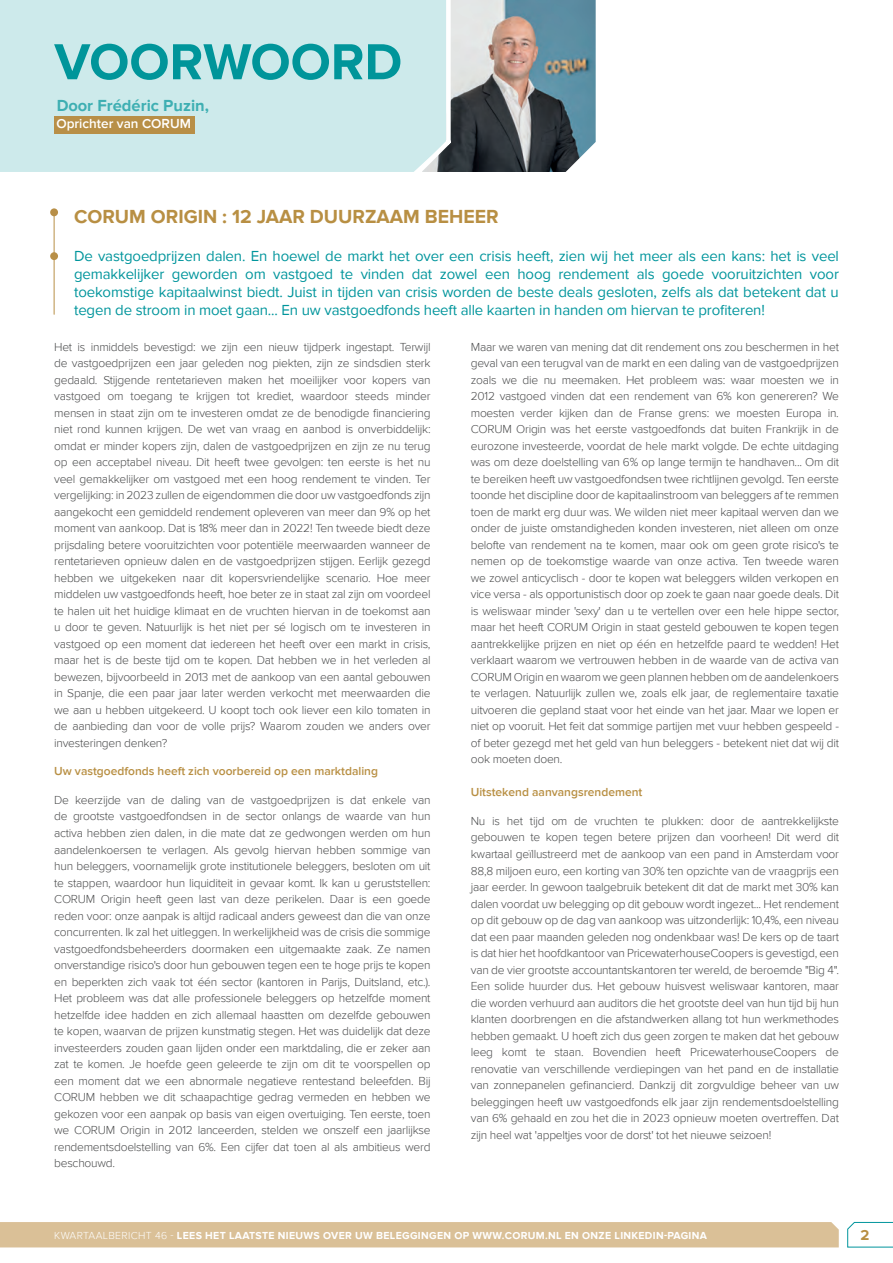
<style>
.page{position:relative;width:893px;height:1263px;background:#fff}
.page>*{position:absolute;margin:0;border:0;box-sizing:border-box;transform-origin:0 0}
.t1{font:700 52.5px "Proxima Nova";color:#00959a}
.t2{font:700 19.5px "Proxima Nova";color:#b88f43}
.t3{font:700 16.5px "Proxima Nova";color:#00959a}
.t4{font:15px/18px "Proxima Nova";letter-spacing:-.01em;color:#00959c;text-align:justify}
.t5{font:700 15px "Proxima Nova";color:#b88f43}
.t6{font:600 13.5px "Proxima Nova";color:#fff}
.t7{font:300 12px/16.5px "Proxima Nova";letter-spacing:-.02em;color:#4b4c4d;text-align:justify}
.t8{font:600 12px "Proxima Nova";color:#b88f43}
.t9{font:700 10.5px "Proxima Nova";letter-spacing:.03em;color:#fff}
.s1{font-weight:300}
</style>
<div class="page">
<div style="left:0;top:0;width:407px;height:172px;background:#cdeaeb"></div>
<img style="left:453px;top:0;width:143px;height:172px">
<hr style="left:54px;top:210px;width:1px;height:104px;background:#b88f47">
<div style="left:50px;top:252px;width:8px;height:8px;background:#b88f47;border-radius:50%"></div>
<div style="left:50px;top:208px;width:8px;height:8px;background:#b88f47;border-radius:50%"></div>
<div style="left:54px;top:116px;width:141px;height:18px;background:#b88f47"></div>
<svg style="left:407px;top:0;width:46px;height:172px;background:#c9e1e2"></svg>
<svg style="left:847px;top:1221px;width:46px;height:27px"></svg>
<div style="left:0;top:1222px;width:839px;height:25px;background:#dac097"></div>
<h1 class="t1" style="left:54px;top:32px;width:349px">VOORWOORD</h1>
<h3 class="t3" style="left:56px;top:96px;width:154px">Door Frédéric Puzin,</h3>
<p class="t6" style="left:56px;top:116px;width:136px">Oprichter van CORUM</p>
<h2 class="t2" style="left:74px;top:206px;width:426px">CORUM ORIGIN : 12 JAAR DUURZAAM BEHEER</h2>
<p class="t4" style="left:74px;top:247px;width:766px">De vastgoedprijzen dalen. En hoewel de markt het over een crisis heeft, zien wij het meer als een kans: het is veel gemakkelijker geworden om vastgoed te vinden dat zowel een hoog rendement als goede vooruitzichten voor toekomstige kapitaalwinst biedt. Juist in tijden van crisis worden de beste deals gesloten, zelfs als dat betekent dat u tegen de stroom in moet gaan... En uw vastgoedfonds heeft alle kaarten in handen om hiervan te profiteren!</p>
<p class="t7" style="left:54px;top:339px;width:378px">Het is inmiddels bevestigd: we zijn een nieuw tijdperk ingestapt. Terwijl de vastgoedprijzen een jaar geleden nog piekten, zijn ze sindsdien sterk gedaald. Stijgende rentetarieven maken het moeilijker voor kopers van vastgoed om toegang te krijgen tot krediet, waardoor steeds minder mensen in staat zijn om te investeren omdat ze de benodigde financiering niet rond kunnen krijgen. De wet van vraag en aanbod is onverbiddelijk: omdat er minder kopers zijn, dalen de vastgoedprijzen en zijn ze nu terug op een acceptabel niveau. Dit heeft twee gevolgen: ten eerste is het nu veel gemakkelijker om vastgoed met een hoog rendement te vinden. Ter vergelijking: in 2023 zullen de eigendommen die door uw vastgoedfonds zijn aangekocht een gemiddeld rendement opleveren van meer dan 9% op het moment van aankoop. Dat is 18% meer dan in 2022! Ten tweede biedt deze prijsdaling betere vooruitzichten voor potentiële meerwaarden wanneer de rentetarieven opnieuw dalen en de vastgoedprijzen stijgen. Eerlijk gezegd hebben we uitgekeken naar dit kopersvriendelijke scenario. Hoe meer middelen uw vastgoedfonds heeft, hoe beter ze in staat zal zijn om voordeel te halen uit het huidige klimaat en de vruchten hiervan in de toekomst aan u door te geven. Natuurlijk is het niet per sé logisch om te investeren in vastgoed op een moment dat iedereen het heeft over een markt in crisis, maar het is de beste tijd om te kopen. Dat hebben we in het verleden al bewezen, bijvoorbeeld in 2013 met de aankoop van een aantal gebouwen in Spanje, die een paar jaar later werden verkocht met meerwaarden die we aan u hebben uitgekeerd. U koopt toch ook liever een kilo tomaten in de aanbieding dan voor de volle prijs? Waarom zouden we anders over investeringen denken?</p>
<p class="t8" style="left:54px;top:764px;width:325px">Uw vastgoedfonds heeft zich voorbereid op een marktdaling</p>
<p class="t7" style="left:54px;top:792px;width:378px">De keerzijde van de daling van de vastgoedprijzen is dat enkele van de grootste vastgoedfondsen in de sector onlangs de waarde van hun activa hebben zien dalen, in die mate dat ze gedwongen werden om hun aandelenkoersen te verlagen. Als gevolg hiervan hebben sommige van hun beleggers, voornamelijk grote institutionele beleggers, besloten om uit te stappen, waardoor hun liquiditeit in gevaar komt. Ik kan u geruststellen:<br>CORUM Origin heeft geen last van deze perikelen. Daar is een goede reden voor: onze aanpak is altijd radicaal anders geweest dan die van onze concurrenten. Ik zal het uitleggen. In werkelijkheid was de crisis die sommige vastgoedfondsbeheerders doormaken een uitgemaakte zaak. Ze namen onverstandige risico's door hun gebouwen tegen een te hoge prijs te kopen en beperkten zich vaak tot één sector (kantoren in Parijs, Duitsland, etc.).<br>Het probleem was dat alle professionele beleggers op hetzelfde moment hetzelfde idee hadden en zich allemaal haastten om dezelfde gebouwen te kopen, waarvan de prijzen kunstmatig stegen. Het was duidelijk dat deze investeerders zouden gaan lijden onder een marktdaling, die er zeker aan zat te komen. Je hoefde geen geleerde te zijn om dit te voorspellen op een moment dat we een abnormale negatieve rentestand beleefden. Bij CORUM hebben we dit schaapachtige gedrag vermeden en hebben we gekozen voor een aanpak op basis van eigen overtuiging. Ten eerste, toen we CORUM Origin in 2012 lanceerden, stelden we onszelf een jaarlijkse rendementsdoelstelling van 6%. Een cijfer dat toen al als ambitieus werd beschouwd.</p>
<p class="t7" style="left:471px;top:339px;width:370px">Maar we waren van mening dat dit rendement ons zou beschermen in het geval van een terugval van de markt en een daling van de vastgoedprijzen zoals we die nu meemaken. Het probleem was: waar moesten we in 2012 vastgoed vinden dat een rendement van 6% kon genereren? We moesten verder kijken dan de Franse grens: we moesten Europa in.<br>CORUM Origin was het eerste vastgoedfonds dat buiten Frankrijk in de eurozone investeerde, voordat de hele markt volgde. De echte uitdaging was om deze doelstelling van 6% op lange termijn te handhaven... Om dit te bereiken heeft uw vastgoedfondsen twee richtlijnen gevolgd. Ten eerste toonde het discipline door de kapitaalinstroom van beleggers af te remmen toen de markt erg duur was. We wilden niet meer kapitaal werven dan we onder de juiste omstandigheden konden investeren, niet alleen om onze belofte van rendement na te komen, maar ook om geen grote risico's te nemen op de toekomstige waarde van onze activa. Ten tweede waren we zowel anticyclisch - door te kopen wat beleggers wilden verkopen en vice versa - als opportunistisch door op zoek te gaan naar goede deals. Dit is weliswaar minder 'sexy' dan u te vertellen over een hele hippe sector, maar het heeft CORUM Origin in staat gesteld gebouwen te kopen tegen aantrekkelijke prijzen en niet op één en hetzelfde paard te wedden! Het verklaart waarom we vertrouwen hebben in de waarde van de activa van CORUM Origin en waarom we geen plannen hebben om de aandelenkoers te verlagen. Natuurlijk zullen we, zoals elk jaar, de reglementaire taxatie uitvoeren die gepland staat voor het einde van het jaar. Maar we lopen er niet op vooruit. Het feit dat sommige partijen met vuur hebben gespeeld - of beter gezegd met het geld van hun beleggers - betekent niet dat wij dit ook moeten doen.</p>
<p class="t8" style="left:471px;top:785px;width:173px">Uitstekend aanvangsrendement</p>
<p class="t7" style="left:471px;top:813px;width:370px">Nu is het tijd om de vruchten te plukken: door de aantrekkelijkste gebouwen te kopen tegen betere prijzen dan voorheen! Dit werd dit kwartaal geïllustreerd met de aankoop van een pand in Amsterdam voor 88,8 miljoen euro, een korting van 30% ten opzichte van de vraagprijs een jaar eerder. In gewoon taalgebruik betekent dit dat de markt met 30% kan dalen voordat uw belegging op dit gebouw wordt ingezet... Het rendement op dit gebouw op de dag van aankoop was uitzonderlijk: 10,4%, een niveau dat een paar maanden geleden nog ondenkbaar was! De kers op de taart is dat hier het hoofdkantoor van PricewaterhouseCoopers is gevestigd, een van de vier grootste accountantskantoren ter wereld, de beroemde "Big 4".<br>Een solide huurder dus. Het gebouw huisvest weliswaar kantoren, maar die worden verhuurd aan auditors die het grootste deel van hun tijd bij hun klanten doorbrengen en die afstandwerken allang tot hun werkmethodes hebben gemaakt. U hoeft zich dus geen zorgen te maken dat het gebouw leeg komt te staan. Bovendien heeft PricewaterhouseCoopers de renovatie van verschillende verdiepingen van het pand en de installatie van zonnepanelen gefinancierd. Dankzij dit zorgvuldige beheer van uw beleggingen heeft uw vastgoedfonds elk jaar zijn rendementsdoelstelling van 6% gehaald en zou het die in 2023 opnieuw moeten overtreffen. Dat zijn heel wat 'appeltjes voor de dorst' tot het nieuwe seizoen!</p>
<p class="t9" style="left:54px;top:1229px;width:654px"><span class="s1">KWARTAALBERICHT 46 -</span> LEES HET LAATSTE NIEUWS OVER UW BELEGGINGEN OP WWW.CORUM.NL EN ONZE LINKEDIN-PAGINA</p>
<p class="t5" style="left:860px;top:1226px;width:10px">2</p>
</div>
